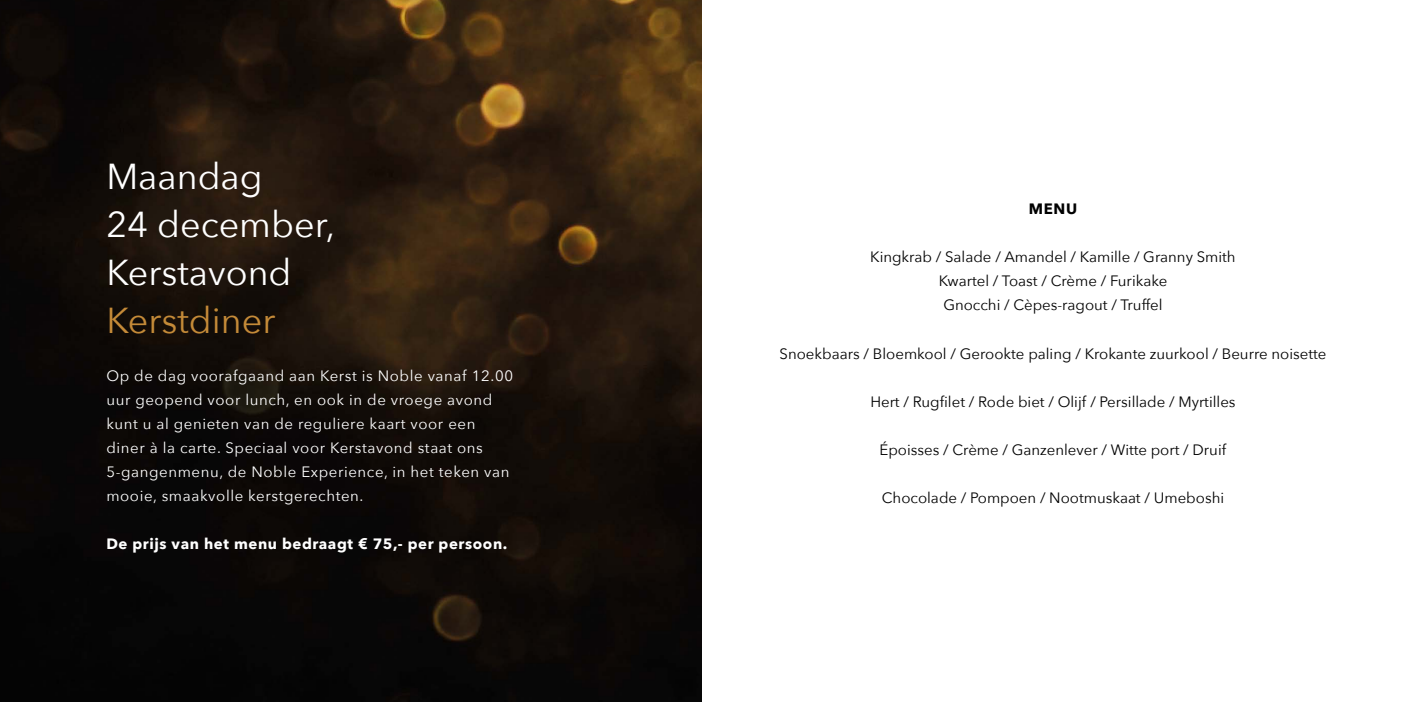
<style>
.page{position:relative;width:1404px;height:702px;background:#fff}
.page>*{position:absolute;margin:0;border:0;box-sizing:border-box;transform-origin:0 0}
.t1{font:36px/48px "Avenir Next";color:#fff}
.t2{font:36px "Avenir Next";color:#c48a38}
.t3{font:15px/24px "Avenir Next";color:#000;text-align:center}
.t4{font:15px/24px "Avenir Next";letter-spacing:.04em;color:#fff}
.t5{font:700 15px "Avenir Next";letter-spacing:.04em;color:#fff}
.t6{font:700 15px "Avenir Next";color:#000}
</style>
<div class="page">
<img style="left:0;top:0;width:702px;height:702px">
<h1 class="t1" style="left:106px;top:151px;width:230px">Maandag<br>24 december,<br>Kerstavond</h1>
<h1 class="t2" style="left:106px;top:290px;width:170px">Kerstdiner</h1>
<p class="t4" style="left:106px;top:363px;width:408px">Op de dag voorafgaand aan Kerst is Noble vanaf 12.00 uur geopend voor lunch, en ook in de vroege avond kunt u al genieten van de reguliere kaart voor een diner à la carte. Speciaal voor Kerstavond staat ons 5-gangenmenu, de Noble Experience, in het teken van mooie, smaakvolle kerstgerechten.</p>
<p class="t5" style="left:106px;top:531px;width:402px">De prijs van het menu bedraagt € 75,- per persoon.</p>
<p class="t6" style="left:1028px;top:196px;width:50px">MENU</p>
<p class="t3" style="left:870px;top:244px;width:367px">Kingkrab / Salade / Amandel / Kamille / Granny Smith<br>Kwartel / Toast / Crème / Furikake<br>Gnocchi / Cèpes-ragout / Truffel</p>
<p class="t3" style="left:779px;top:340px;width:548px">Snoekbaars / Bloemkool / Gerookte paling / Krokante zuurkool / Beurre noisette</p>
<p class="t3" style="left:870px;top:388px;width:367px">Hert / Rugfilet / Rode biet / Olijf / Persillade / Myrtilles</p>
<p class="t3" style="left:879px;top:436px;width:348px">Époisses / Crème / Ganzenlever / Witte port / Druif</p>
<p class="t3" style="left:881px;top:484px;width:344px">Chocolade / Pompoen / Nootmuskaat / Umeboshi</p>
</div>
